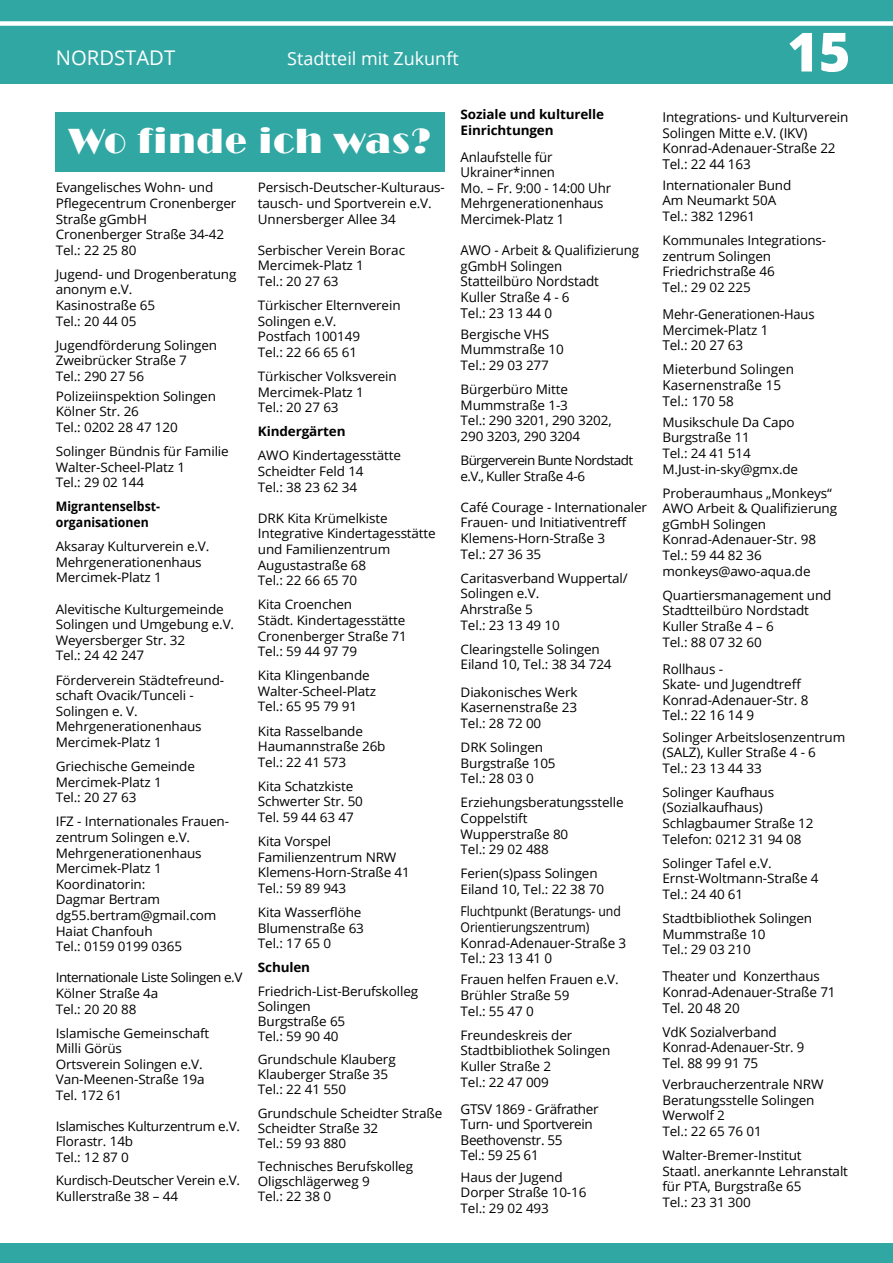
<style>
.page{position:relative;width:893px;height:1263px;background:#fff}
.page>*{position:absolute;margin:0;border:0;box-sizing:border-box;transform-origin:0 0}
.t1{font:800 54px "Open Sans";color:#fff}
.t2{font:36px "Broadway";letter-spacing:.04em;color:#fff}
.t3{font:20.25px "Open Sans";color:#fff}
.t4{font:18px "Open Sans";color:#fff}
.t5{font:13.5px/15.6px "Open Sans";letter-spacing:-.01em;color:#000}
.t6{font:13.5px/15.6px "Open Sans";letter-spacing:-.01em;color:#000;scale:.91 1}
.t7{font:13.5px/15.6px "Open Sans";letter-spacing:-.01em;color:#000;scale:.96 1}
.t8{font:13.05px/15.6px "Open Sans";letter-spacing:-.01em;color:#000}
.t9{font:13.05px/15.6px "Open Sans";letter-spacing:-.035em;color:#000}
.t10{font:700 13.05px/15.6px "Open Sans";letter-spacing:-.01em;color:#000}
.t11{font:13.05px/15.6px "Open Sans";letter-spacing:-.05em;color:#000}
.t12{font:700 13.05px/15.6px "Open Sans";letter-spacing:-.01em;color:#000;scale:.94 1}
</style>
<div class="page">
<div style="left:0;top:0;width:893px;height:84px;background:#31a7a4"></div>
<div style="left:0;top:21px;width:893px;height:5px;background:#fff"></div>
<div style="left:0;top:1243px;width:893px;height:20px;background:#31a7a4"></div>
<div style="left:56px;top:112px;width:389px;height:59px;background:#31a7a4"></div>
<h3 class="t3" style="left:56px;top:43px;width:121px">NORDSTADT</h3>
<h3 class="t4" style="left:287px;top:46px;width:173px">Stadtteil mit Zukunft</h3>
<h2 class="t2" style="left:68px;top:120px;width:364px">Wo finde ich was?</h2>
<p class="t8" style="left:258px;top:179px;width:188px">Persisch-Deutscher-Kulturaus&shy;tausch- und Sportverein e.V.<br>Unnersberger Allee 34</p>
<p class="t8" style="left:258px;top:242px;width:149px">Serbischer Verein Borac<br>Mercimek-Platz 1<br>Tel.: 20 27 63</p>
<p class="t8" style="left:258px;top:297px;width:144px">Türkischer Elternverein<br>Solingen e.V.<br>Postfach 100149<br>Tel.: 22 66 65 61</p>
<p class="t8" style="left:258px;top:368px;width:140px">Türkischer Volksverein<br>Mercimek-Platz 1<br>Tel.: 20 27 63</p>
<p class="t10" style="left:258px;top:423px;width:89px">Kindergärten</p>
<p class="t8" style="left:258px;top:448px;width:145px">AWO Kindertagesstätte<br>Scheidter Feld 14<br>Tel.: 38 23 62 34</p>
<p class="t8" style="left:258px;top:510px;width:179px">DRK Kita Krümelkiste<br>Integrative Kindertagesstätte und Familienzentrum<br>Augustastraße 68<br>Tel.: 22 66 65 70</p>
<p class="t8" style="left:258px;top:596px;width:150px">Kita Croenchen<br>Städt. Kindertagesstätte<br>Cronenberger Straße 71<br>Tel.: 59 44 97 79</p>
<p class="t8" style="left:258px;top:667px;width:120px">Kita Klingenbande<br>Walter-Scheel-Platz<br>Tel.: 65 95 79 91</p>
<p class="t8" style="left:258px;top:723px;width:129px">Kita Rasselbande<br>Haumannstraße 26b<br>Tel.: 22 41 573</p>
<p class="t8" style="left:258px;top:778px;width:107px">Kita Schatzkiste<br>Schwerter Str. 50<br>Tel. 59 44 63 47</p>
<p class="t8" style="left:258px;top:833px;width:154px">Kita Vorspel<br>Familienzentrum NRW<br>Klemens-Horn-Straße 41<br>Tel.: 59 89 943</p>
<p class="t8" style="left:258px;top:904px;width:108px">Kita Wasserflöhe<br>Blumenstraße 63<br>Tel.: 17 65 0</p>
<p class="t10" style="left:258px;top:959px;width:54px">Schulen</p>
<p class="t8" style="left:258px;top:983px;width:162px;line-height:15px">Friedrich-List-Berufskolleg<br>Solingen<br>Burgstraße 65<br>Tel.: 59 90 40</p>
<p class="t8" style="left:258px;top:1052px;width:139px;line-height:15px">Grundschule Klauberg<br>Klauberger Straße 35<br>Tel.: 22 41 550</p>
<p class="t8" style="left:258px;top:1105px;width:186px;line-height:15px">Grundschule Scheidter Straße<br>Scheidter Straße 32<br>Tel.: 59 93 880</p>
<p class="t8" style="left:258px;top:1159px;width:157px;line-height:15px">Technisches Berufskolleg<br>Oligschlägerweg 9<br>Tel.: 22 38 0</p>
<p class="t8" style="left:56px;top:179px;width:182px">Evangelisches Wohn- und<br>Pflegecentrum Cronenberger<br>Straße gGmbH<br>Cronenberger Straße 34-42<br>Tel.: 22 25 80</p>
<p class="t8" style="left:56px;top:266px;width:182px">Jugend- und Drogenberatung anonym e.V.<br>Kasinostraße 65<br>Tel.: 20 44 05</p>
<p class="t8" style="left:56px;top:337px;width:163px">Jugendförderung Solingen<br>Zweibrücker Straße 7<br>Tel.: 290 27 56</p>
<p class="t8" style="left:56px;top:388px;width:162px">Polizeiinspektion Solingen<br>Kölner Str. 26<br>Tel.: 0202 28 47 120</p>
<p class="t8" style="left:56px;top:443px;width:175px">Solinger Bündnis für Familie<br>Walter-Scheel-Platz 1<br>Tel.: 29 02 144</p>
<p class="t12" style="left:56px;top:499px;width:112px">Migrantenselbst&shy;organisationen</p>
<p class="t8" style="left:56px;top:538px;width:155px">Aksaray Kulturverein e.V.<br>Mehrgenerationenhaus<br>Mercimek-Platz 1</p>
<p class="t8" style="left:56px;top:601px;width:180px">Alevitische Kulturgemeinde<br>Solingen und Umgebung e.V.<br>Weyersberger Str. 32<br>Tel.: 24 42 247</p>
<p class="t8" style="left:56px;top:672px;width:170px">Förderverein Städtefreund&shy;schaft Ovacik/Tunceli -<br>Solingen e. V.<br>Mehrgenerationenhaus<br>Mercimek-Platz 1</p>
<p class="t8" style="left:56px;top:758px;width:141px">Griechische Gemeinde<br>Mercimek-Platz 1<br>Tel.: 20 27 63</p>
<p class="t8" style="left:56px;top:813px;width:175px">IFZ - Internationales Frauen&shy;zentrum Solingen e.V.<br>Mehrgenerationenhaus<br>Mercimek-Platz 1<br>Koordinatorin:<br>Dagmar Bertram dg55.bertram@gmail.com<br>Haiat Chanfouh<br>Tel.: 0159 0199 0365</p>
<p class="t9" style="left:56px;top:969px;width:188px">Internationale Liste Solingen e.V<br>Kölner Straße 4a<br>Tel.: 20 20 88</p>
<p class="t8" style="left:56px;top:1025px;width:155px">Islamische Gemeinschaft<br>Milli Görüs<br>Ortsverein Solingen e.V.<br>Van-Meenen-Straße 19a<br>Tel. 172 61</p>
<p class="t8" style="left:56px;top:1118px;width:186px">Islamisches Kulturzentrum e.V.<br>Florastr. 14b<br>Tel.: 12 87 0</p>
<p class="t8" style="left:56px;top:1172px;width:186px">Kurdisch-Deutscher Verein e.V.<br>Kullerstraße 38 – 44</p>
<p class="t10" style="left:461px;top:106px;width:145px">Soziale und kulturelle<br>Einrichtungen</p>
<p class="t5" style="left:461px;top:149px;width:152px">Anlaufstelle für<br>Ukrainer*innen<br>Mo. – Fr. 9:00 - 14:00 Uhr<br>Mehrgenerationenhaus<br>Mercimek-Platz 1</p>
<p class="t5" style="left:461px;top:242px;width:180px">AWO - Arbeit &amp; Qualifizierung gGmbH Solingen<br>Statteilbüro Nordstadt<br>Kuller Straße 4 - 6<br>Tel.: 23 13 44 0</p>
<p class="t8" style="left:461px;top:326px;width:105px">Bergische VHS<br>Mummstraße 10<br>Tel.: 29 03 277</p>
<p class="t8" style="left:461px;top:381px;width:153px">Bürgerbüro Mitte<br>Mummstraße 1-3<br>Tel.: 290 3201, 290 3202,<br>290 3203, 290 3204</p>
<p class="t11" style="left:461px;top:452px;width:174px">Bürgerverein Bunte Nordstadt e.V., Kuller Straße 4-6</p>
<p class="t8" style="left:461px;top:499px;width:188px">Café Courage - Internationaler<br>Frauen- und Initiativentreff<br>Klemens-Horn-Straße 3<br>Tel.: 27 36 35</p>
<p class="t8" style="left:461px;top:570px;width:169px">Caritasverband Wuppertal/<br>Solingen e.V.<br>Ahrstraße 5<br>Tel.: 23 13 49 10</p>
<p class="t8" style="left:461px;top:641px;width:153px">Clearingstelle Solingen<br>Eiland 10, Tel.: 38 34 724</p>
<p class="t8" style="left:461px;top:684px;width:118px;text-align:justify">Diakonisches Werk Kasernenstraße 23<br>Tel.: 28 72 00</p>
<p class="t8" style="left:461px;top:739px;width:97px">DRK Solingen<br>Burgstraße 105<br>Tel.: 28 03 0</p>
<p class="t8" style="left:461px;top:795px;width:165px">Erziehungsberatungsstelle<br>Coppelstift<br>Wupperstraße 80<br>Tel.: 29 02 488</p>
<p class="t8" style="left:461px;top:865px;width:145px">Ferien(s)pass Solingen<br>Eiland 10, Tel.: 22 38 70</p>
<p class="t6" style="left:461px;top:903px;width:183px">Fluchtpunkt (Beratungs- und<br>Orientierungszentrum)<br>Konrad-Adenauer-Straße 3<br>Tel.: 23 13 41 0</p>
<p class="t8" style="left:461px;top:971px;width:160px">Frauen helfen Frauen e.V.<br>Brühler Straße 59<br>Tel.: 55 47 0</p>
<p class="t8" style="left:461px;top:1027px;width:151px">Freundeskreis der<br>Stadtbibliothek Solingen<br>Kuller Straße 2<br>Tel.: 22 47 009</p>
<p class="t5" style="left:461px;top:1100px;width:139px">GTSV 1869 - Gräfrather<br>Turn- und Sportverein<br>Beethovenstr. 55<br>Tel.: 59 25 61</p>
<p class="t8" style="left:461px;top:1169px;width:127px">Haus der Jugend<br>Dorper Straße 10-16<br>Tel.: 29 02 493</p>
<h1 class="t1" style="left:787px;top:11px;width:65px">15</h1>
<p class="t5" style="left:662px;top:109px;width:187px">Integrations- und Kulturverein<br>Solingen Mitte e.V. (IKV)<br>Konrad-Adenauer-Straße 22<br>Tel.: 22 44 163</p>
<p class="t8" style="left:662px;top:177px;width:130px">Internationaler Bund<br>Am Neumarkt 50A<br>Tel.: 382 12961</p>
<p class="t8" style="left:662px;top:232px;width:165px">Kommunales Integrations&shy;zentrum Solingen<br>Friedrichstraße 46<br>Tel.: 29 02 225</p>
<p class="t7" style="left:662px;top:306px;width:160px">Mehr-Generationen-Haus<br>Mercimek-Platz 1<br>Tel.: 20 27 63</p>
<p class="t5" style="left:662px;top:361px;width:133px">Mieterbund Solingen<br>Kasernenstraße 15<br>Tel.: 170 58</p>
<p class="t8" style="left:662px;top:414px;width:137px">Musikschule Da Capo<br>Burgstraße 11<br>Tel.: 24 41 514<br>M.Just-in-sky@gmx.de</p>
<p class="t8" style="left:662px;top:485px;width:176px">Proberaumhaus „Monkeys“<br>AWO Arbeit &amp; Qualifizierung gGmbH Solingen<br>Konrad-Adenauer-Str. 98<br>Tel.: 59 44 82 36 monkeys@awo-aqua.de</p>
<p class="t8" style="left:662px;top:587px;width:170px">Quartiersmanagement und<br>Stadtteilbüro Nordstadt<br>Kuller Straße 4 – 6<br>Tel.: 88 07 32 60</p>
<p class="t5" style="left:662px;top:661px;width:147px">Rollhaus -<br>Skate- und Jugendtreff<br>Konrad-Adenauer-Str. 8<br>Tel.: 22 16 14 9</p>
<p class="t8" style="left:662px;top:729px;width:184px">Solinger Arbeitslosenzentrum (SALZ), Kuller Straße 4 - 6<br>Tel.: 23 13 44 33</p>
<p class="t8" style="left:662px;top:784px;width:152px">Solinger Kaufhaus (Sozialkaufhaus)<br>Schlagbaumer Straße 12<br>Telefon: 0212 31 94 08</p>
<p class="t8" style="left:662px;top:855px;width:158px">Solinger Tafel e.V.<br>Ernst-Woltmann-Straße 4<br>Tel.: 24 40 61</p>
<p class="t8" style="left:662px;top:910px;width:151px">Stadtbibliothek Solingen<br>Mummstraße 10<br>Tel.: 29 03 210</p>
<p class="t5" style="left:662px;top:968px;width:175px">Theater und Konzerthaus<br>Konrad-Adenauer-Straße 71<br>Tel. 20 48 20</p>
<p class="t5" style="left:662px;top:1024px;width:143px">VdK Sozialverband<br>Konrad-Adenauer-Str. 9<br>Tel. 88 99 91 75</p>
<p class="t8" style="left:662px;top:1076px;width:163px">Verbraucherzentrale NRW<br>Beratungsstelle Solingen<br>Werwolf 2<br>Tel.: 22 65 76 01</p>
<p class="t8" style="left:662px;top:1147px;width:187px">Walter-Bremer-Institut<br>Staatl. anerkannte Lehranstalt für PTA, Burgstraße 65<br>Tel.: 23 31 300</p>
</div>
